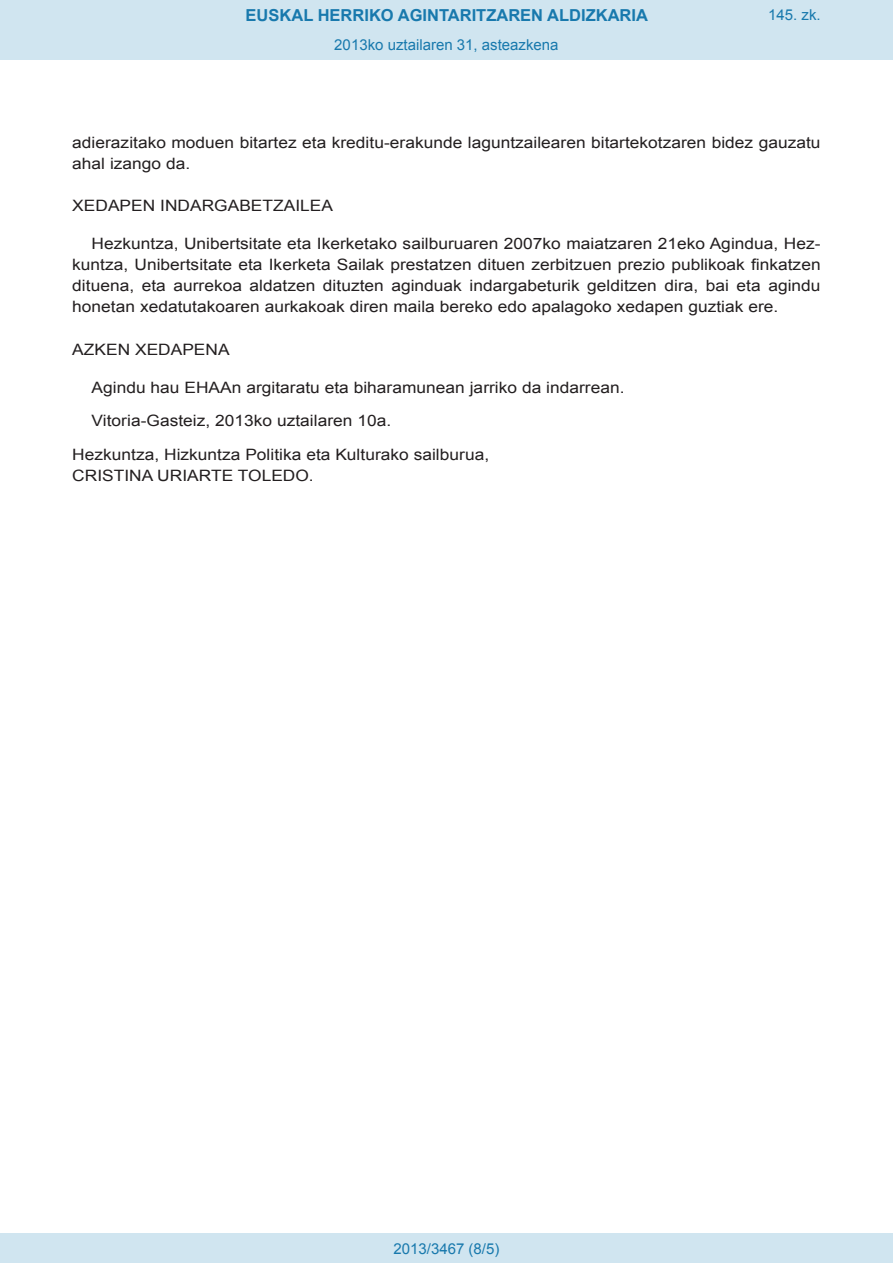
<style>
.page{position:relative;width:893px;height:1263px;background:#fff}
.page>*{position:absolute;margin:0;border:0;box-sizing:border-box;transform-origin:0 0}
.t1{font:700 16.5px "Arial";color:#1879ad}
.BOPVDetalle{font:15.6px/21px "Arial";color:#231f20;scale:1.11 1}
.BOPVFirmaPuesto{font:15.6px "Arial";color:#231f20;scale:1.11 1}
.BOPVDisposicion{font:15.6px "Arial";color:#231f20;scale:1.11 1}
.BOPVFirmaLugFec{font:15.6px "Arial";color:#231f20;scale:1.11 1}
.BOPVFirmaNombre{font:15.6px "Arial";color:#231f20;scale:1.11 1}
.Paginacion_Centro{font:15px "Arial";color:#1879ad}
</style>
<div class="page">
<div style="left:0;top:0;width:893px;height:60px;background:#d0e5f0"></div>
<div style="left:0;top:1233px;width:893px;height:30px;background:#d0e5f0"></div>
<p class="t1" style="left:246px;top:4px;width:404px">EUSKAL HERRIKO AGINTARITZAREN ALDIZKARIA</p>
<p class="Paginacion_Centro" style="left:334px;top:35px;width:226px">2013ko uztailaren 31, asteazkena</p>
<p class="Paginacion_Centro" style="left:768px;top:5px;width:54px">145. zk.</p>
<p class="BOPVDetalle" style="left:72px;top:132px;width:676px">adierazitako moduen bitartez eta kreditu-erakunde laguntzailearen bitartekotzaren bidez gauzatu ahal izango da.</p>
<p class="BOPVDisposicion" style="left:72px;top:196px;width:236px">XEDAPEN INDARGABETZAILEA</p>
<p class="BOPVDetalle" style="left:72px;top:234px;width:676px;text-align:justify;text-indent:19px">Hezkuntza, Unibertsitate eta Ikerketako sailburuaren 2007ko maiatzaren 21eko Agindua, Hez&shy;kuntza, Unibertsitate eta Ikerketa Sailak prestatzen dituen zerbitzuen prezio publikoak finkatzen dituena, eta aurrekoa aldatzen dituzten aginduak indargabeturik gelditzen dira, bai eta agindu honetan xedatutakoaren aurkakoak diren maila bereko edo apalagoko xedapen guztiak ere.</p>
<p class="BOPVDisposicion" style="left:72px;top:339px;width:143px">AZKEN XEDAPENA</p>
<p class="BOPVDetalle" style="left:92px;top:377px;width:482px">Agindu hau EHAAn argitaratu eta biharamunean jarriko da indarrean.</p>
<p class="BOPVFirmaLugFec" style="left:92px;top:411px;width:271px">Vitoria-Gasteiz, 2013ko uztailaren 10a.</p>
<p class="BOPVFirmaPuesto" style="left:72px;top:444px;width:377px">Hezkuntza, Hizkuntza Politika eta Kulturako sailburua,</p>
<p class="BOPVFirmaNombre" style="left:72px;top:465px;width:219px">CRISTINA URIARTE TOLEDO.</p>
<p class="Paginacion_Centro" style="left:393px;top:1238px;width:107px">2013/3467 (8/5)</p>
</div>
